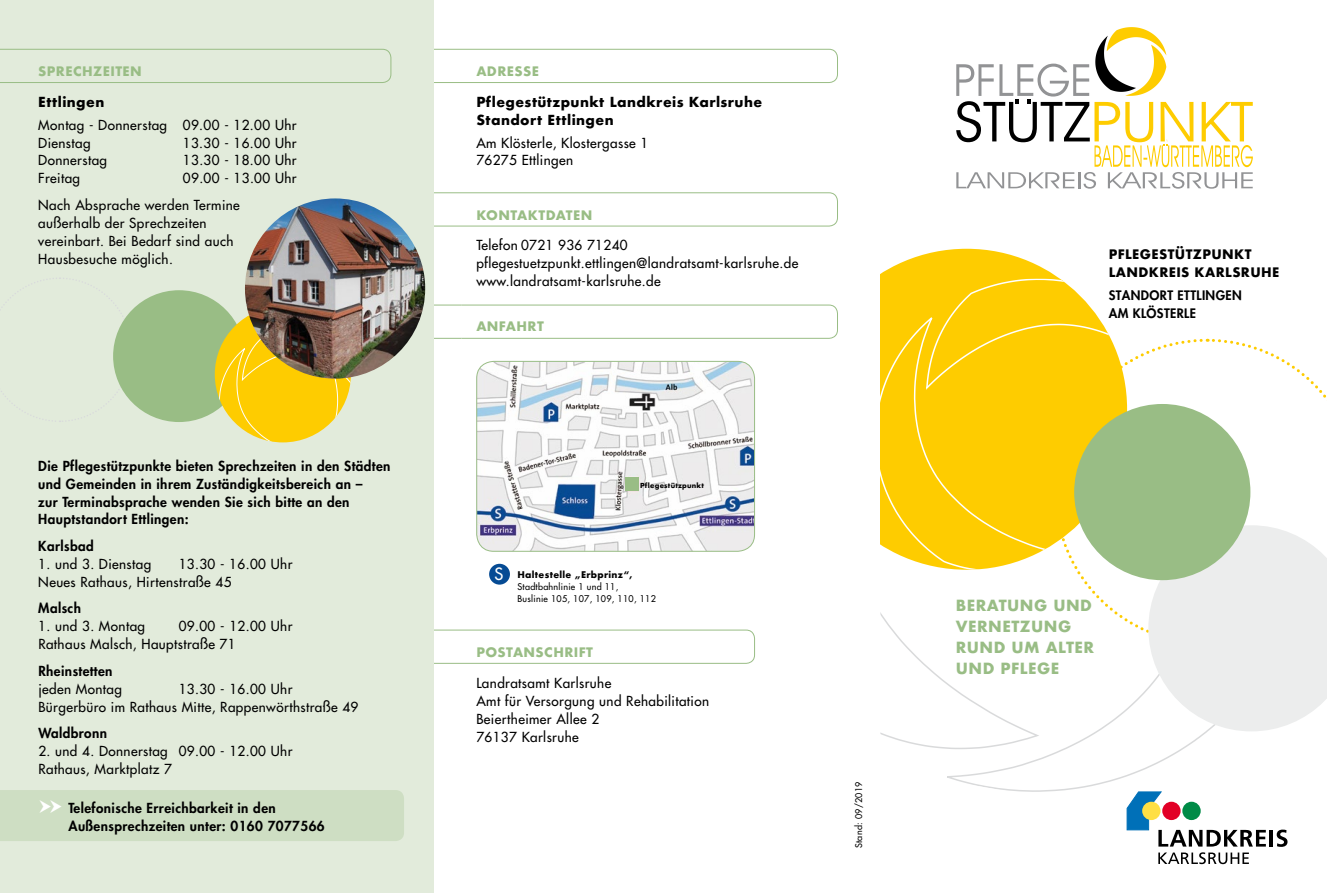
<style>
.page{position:relative;width:1327px;height:893px;background:#fff}
.page>*{position:absolute;margin:0;border:0;box-sizing:border-box;transform-origin:0 0}
.t1{font:16.5px "Futura";color:#fff}
.t2{font:700 15px/21px "Futura";letter-spacing:.03em;color:#99bd85}
.t3{font:13.5px/18px "Futura";letter-spacing:.03em;color:#000}
.t4{font:800 13.5px/18px "Futura";letter-spacing:.03em;color:#000}
.t5{font:700 13.5px/18px "Futura";letter-spacing:.03em;color:#000}
.t6{font:700 12.75px "Futura";letter-spacing:.03em;color:#99bd85}
.t7{font:700 12.75px/18px "Futura";letter-spacing:.03em;color:#000}
.t8{font:800 12.75px/18px "Futura";letter-spacing:.03em;color:#000}
.t9{font:9px/12px "Futura";letter-spacing:.03em;color:#000}
.t10{font:700 9px "Futura";letter-spacing:.03em;color:#000}
.t11{font:700 6.75px "Futura";letter-spacing:.03em;color:#000}
</style>
<div class="page">
<img style="left:477px;top:361px;width:277px;height:190px">
<div style="left:476px;top:361px;width:279px;height:191px;border:1px solid #99bd85;border-radius:17px"></div>
<div style="left:423px;top:630px;width:332px;height:34px;border:1px solid #99bd85;border-radius:9px"></div>
<svg style="left:956px;top:27px;width:297px;height:162px"></svg>
<svg style="left:880px;top:612px;width:328px;height:180px"></svg>
<div style="left:806px;top:249px;width:321px;height:321px;background:#fecc00;border-radius:50%"></div>
<svg style="left:880px;top:279px;width:230px;height:291px"></svg>
<svg style="left:1052px;top:337px;width:275px;height:394px"></svg>
<div style="left:1074px;top:404px;width:176px;height:176px;background:#99bd85;border-radius:50%"></div>
<div style="left:802px;top:264px;width:78px;height:367px;background:#fff"></div>
<div style="left:423px;top:305px;width:415px;height:34px;border:1px solid #99bd85;border-radius:9px"></div>
<div style="left:419px;top:49px;width:419px;height:34px;border:1px solid #99bd85;border-radius:9px"></div>
<div style="left:423px;top:192px;width:415px;height:34px;border:1px solid #99bd85;border-radius:9px"></div>
<svg style="left:434px;top:304px;width:27px;height:35px"></svg>
<div style="left:489px;top:564px;width:21px;height:21px;background:#064b94;border-radius:50%"></div>
<div style="left:625px;top:477px;width:13px;height:14px;background:#99bd85"></div>
<hr style="left:1269px;top:830px;width:4px;height:17px;background:#000">
<svg style="left:1276px;top:830px;width:11px;height:17px"></svg>
<svg style="left:1126px;top:791px;width:140px;height:73px"></svg>
<div style="left:0;top:0;width:434px;height:893px;background:#e2ebdb"></div>
<svg style="left:0;top:49px;width:391px;height:34px"></svg>
<svg style="left:0;top:278px;width:129px;height:144px"></svg>
<div style="left:113px;top:290px;width:132px;height:132px;background:#99bd85;border-radius:50%"></div>
<svg style="left:219px;top:331px;width:132px;height:111px"></svg>
<img style="left:245px;top:198px;width:180px;height:181px;border-radius:90px">
<div style="left:0;top:790px;width:404px;height:51px;background:#cedec3"></div>
<p class="t6" style="left:38px;top:62px;width:105px">SPRECHZEITEN</p>
<p class="t5" style="left:38px;top:93px;width:68px">Ettlingen</p>
<p class="t3" style="left:38px;top:115px;width:260px">Montag - Donnerstag 09.00 - 12.00 Uhr<br>Dienstag</p>
<p class="t3" style="left:183px;top:133px;width:115px">13.30 - 16.00 Uhr</p>
<p class="t3" style="left:38px;top:151px;width:70px">Donnerstag</p>
<p class="t3" style="left:183px;top:151px;width:115px">13.30 - 18.00 Uhr</p>
<p class="t3" style="left:38px;top:169px;width:43px">Freitag</p>
<p class="t3" style="left:38px;top:165px;width:260px;line-height:26.5px;text-indent:145px">09.00 - 13.00 Uhr<br>Nach Absprache werden Termine</p>
<p class="t3" style="left:38px;top:214px;width:197px">außerhalb der Sprechzeiten vereinbart. Bei Bedarf sind auch<br>Hausbesuche möglich.</p>
<p class="t4" style="left:38px;top:456px;width:354px">Die Pflegestützpunkte bieten Sprechzeiten in den Städten und Gemeinden in ihrem Zuständigkeitsbereich an –<br>zur Terminabsprache wenden Sie sich bitte an den Hauptstandort Ettlingen:</p>
<p class="t4" style="left:38px;top:537px;width:57px">Karlsbad</p>
<p class="t3" style="left:38px;top:555px;width:114px">1. und 3. Dienstag</p>
<p class="t3" style="left:38px;top:555px;width:256px;text-indent:140px">13.30 - 16.00 Uhr<br>Neues Rathaus, Hirtenstraße 45</p>
<p class="t4" style="left:38px;top:599px;width:44px">Malsch</p>
<p class="t3" style="left:38px;top:617px;width:108px">1. und 3. Montag</p>
<p class="t3" style="left:38px;top:617px;width:256px;text-indent:140px">09.00 - 12.00 Uhr<br>Rathaus Malsch, Hauptstraße 71</p>
<p class="t4" style="left:38px;top:662px;width:76px">Rheinstetten</p>
<p class="t3" style="left:38px;top:680px;width:85px">jeden Montag</p>
<p class="t3" style="left:38px;top:680px;width:321px;text-indent:140px">13.30 - 16.00 Uhr<br>Bürgerbüro im Rathaus Mitte, Rappenwörthstraße 49</p>
<p class="t4" style="left:38px;top:724px;width:70px">Waldbronn</p>
<p class="t3" style="left:38px;top:742px;width:256px">2. und 4. Donnerstag 09.00 - 12.00 Uhr<br>Rathaus, Marktplatz 7</p>
<p class="t4" style="left:68px;top:799px;width:258px">Telefonische Erreichbarkeit in den<br>Außensprechzeiten unter: 0160 7077566</p>
<p class="t6" style="left:476px;top:62px;width:64px">ADRESSE</p>
<p class="t5" style="left:476px;top:93px;width:287px">Pflegestützpunkt Landkreis Karlsruhe<br>Standort Ettlingen</p>
<p class="t3" style="left:476px;top:133px;width:174px">Am Klösterle, Klostergasse 1<br>76275 Ettlingen</p>
<p class="t6" style="left:476px;top:206px;width:118px">KONTAKTDATEN</p>
<p class="t3" style="left:476px;top:236px;width:324px">Telefon 0721 936 71240 pflegestuetzpunkt.ettlingen@landratsamt-karlsruhe.de www.landratsamt-karlsruhe.de</p>
<p class="t6" style="left:476px;top:317px;width:69px">ANFAHRT</p>
<p class="t11" style="left:640px;top:480px;width:65px">Pflegestützpunkt</p>
<p class="t1" style="left:495px;top:563px;width:10px">S</p>
<p class="t10" style="left:517px;top:569px;width:116px">Haltestelle „Erbprinz“,</p>
<p class="t9" style="left:517px;top:581px;width:140px">Stadtbahnlinie 1 und 11,<br>Buslinie 105, 107, 109, 110, 112</p>
<p class="t6" style="left:476px;top:643px;width:118px">POSTANSCHRIFT</p>
<p class="t3" style="left:476px;top:674px;width:234px">Landratsamt Karlsruhe<br>Amt für Versorgung und Rehabilitation<br>Beiertheimer Allee 2<br>76137 Karlsruhe</p>
<p class="t9" style="left:852px;top:848px;width:68px;rotate:-90deg">Stand: 09/2019</p>
<p class="t7" style="left:1108px;top:246px;width:172px">PFLEGESTÜTZPUNKT<br>LANDKREIS KARLSRUHE</p>
<p class="t8" style="left:1108px;top:286px;width:135px">STANDORT ETTLINGEN<br>AM KLÖSTERLE</p>
<p class="t2" style="left:956px;top:595px;width:140px">BERATUNG UND<br>VERNETZUNG<br>RUND UM ALTER<br>UND PFLEGE</p>
</div>
